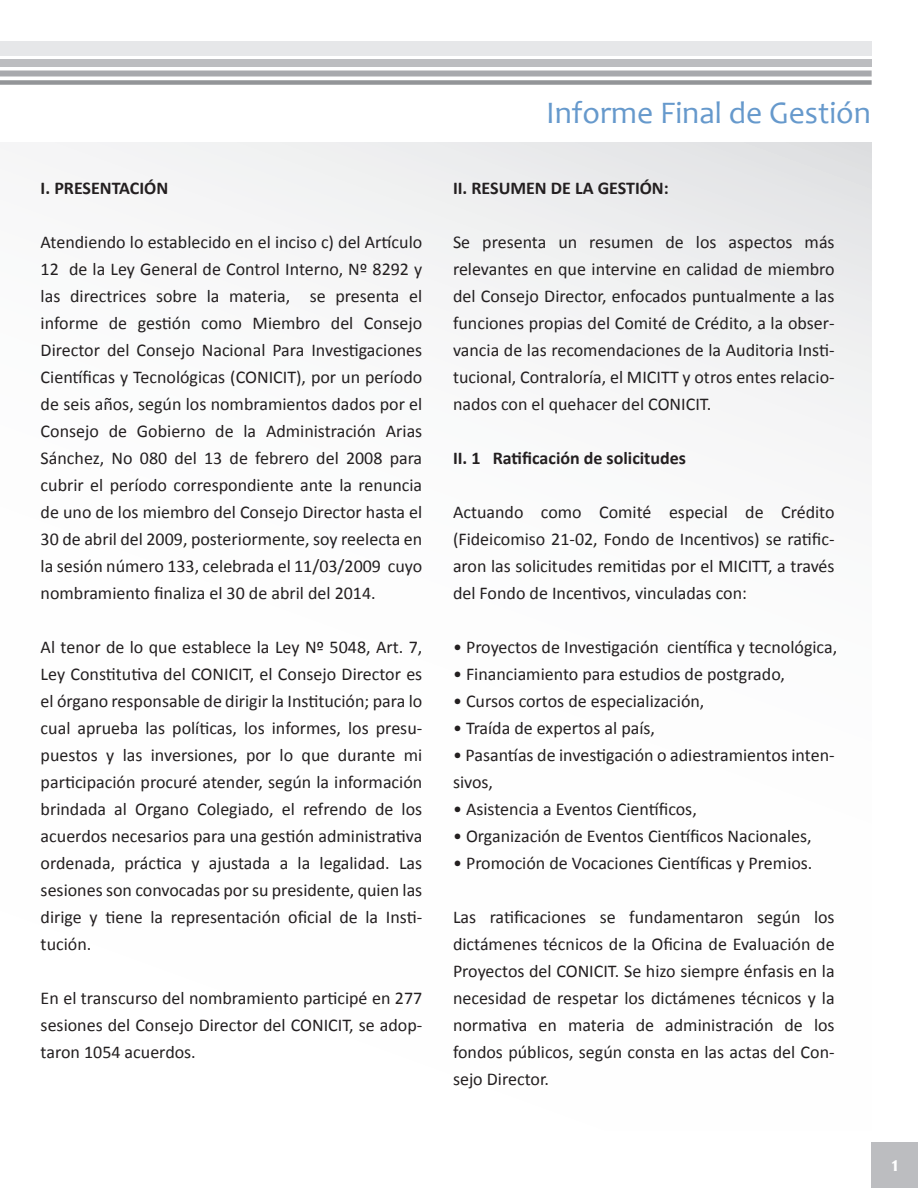
<style>
.page{position:relative;width:918px;height:1188px;background:#fff}
.page>*{position:absolute;margin:0;border:0;box-sizing:border-box;transform-origin:0 0}
.t1{font:31.5px "Candara";color:#69c}
.t2{font:700 21px "Candara";color:#fff}
.t3{font:18px/27px "Calibri";color:#231f20;text-align:justify}
.t4{font:700 18px "Calibri";color:#231f20}
</style>
<div class="page">
<div style="left:872px;top:1142px;width:46px;height:46px;background:#bcbdc0"></div>
<div style="left:0;top:42px;width:872px;height:14px;background:#e6e7e9"></div>
<div style="left:0;top:59px;width:872px;height:8px;background:#bcbdc0"></div>
<div style="left:0;top:70px;width:872px;height:6px;background:#a8a9ad"></div>
<div style="left:0;top:80px;width:872px;height:5px;background:#939598"></div>
<div style="left:0;top:143px;width:872px;height:987px;background:linear-gradient(to bottom,#f2f3f4,#fff)"></div>
<p class="t4" style="left:41px;top:176px;width:129px">I. PRESENTACIÓN</p>
<p class="t3" style="left:41px;top:229px;width:383px">Atendiendo lo establecido en el inciso c) del Artículo 12 de la Ley General de Control Interno, Nº 8292 y las directrices sobre la materia, se presenta el informe de gestión como Miembro del Consejo Director del Consejo Nacional Para Investigaciones Científicas y Tecnológicas (CONICIT), por un período de seis años, según los nombramientos dados por el Consejo de Gobierno de la Administración Arias Sánchez, No 080 del 13 de febrero del 2008 para cubrir el período correspondiente ante la renuncia de uno de los miembro del Consejo Director hasta el 30 de abril del 2009, posteriormente, soy reelecta en la sesión número 133, celebrada el 11/03/2009 cuyo nombramiento finaliza el 30 de abril del 2014.</p>
<p class="t3" style="left:41px;top:634px;width:383px">Al tenor de lo que establece la Ley Nº 5048, Art. 7, Ley Constitutiva del CONICIT, el Consejo Director es el órgano responsable de dirigir la Institución; para lo cual aprueba las políticas, los informes, los presu&shy;puestos y las inversiones, por lo que durante mi participación procuré atender, según la información brindada al Organo Colegiado, el refrendo de los acuerdos necesarios para una gestión administrativa ordenada, práctica y ajustada a la legalidad. Las sesiones son convocadas por su presidente, quien las dirige y tiene la representación oficial de la Insti&shy;tución.</p>
<p class="t3" style="left:41px;top:985px;width:383px">En el transcurso del nombramiento participé en 277 sesiones del Consejo Director del CONICIT, se adop&shy;taron 1054 acuerdos.</p>
<h1 class="t1" style="left:546px;top:93px;width:326px">Informe Final de Gestión</h1>
<p class="t4" style="left:453px;top:176px;width:217px">II. RESUMEN DE LA GESTIÓN:</p>
<p class="t3" style="left:453px;top:229px;width:383px">Se presenta un resumen de los aspectos más relevantes en que intervine en calidad de miembro del Consejo Director, enfocados puntualmente a las funciones propias del Comité de Crédito, a la obser&shy;vancia de las recomendaciones de la Auditoria Insti&shy;tucional, Contraloría, el MICITT y otros entes relacio&shy;nados con el quehacer del CONICIT.</p>
<p class="t4" style="left:453px;top:446px;width:235px">II. 1 Ratificación de solicitudes</p>
<p class="t3" style="left:453px;top:499px;width:383px">Actuando como Comité especial de Crédito (Fideicomiso 21-02, Fondo de Incentivos) se ratific&shy;aron las solicitudes remitidas por el MICITT, a través del Fondo de Incentivos, vinculadas con:</p>
<p class="t3" style="left:453px;top:634px;width:386px">• Proyectos de Investigación científica y tecnológica,</p>
<p class="t3" style="left:453px;top:661px;width:334px">• Financiamiento para estudios de postgrado,</p>
<p class="t3" style="left:453px;top:688px;width:253px">• Cursos cortos de especialización,</p>
<p class="t3" style="left:453px;top:715px;width:204px">• Traída de expertos al país,</p>
<p class="t3" style="left:453px;top:742px;width:383px">• Pasantías de investigación o adiestramientos inten&shy;sivos,</p>
<p class="t3" style="left:453px;top:796px;width:245px">• Asistencia a Eventos Científicos,</p>
<p class="t3" style="left:453px;top:823px;width:360px">• Organización de Eventos Científicos Nacionales,</p>
<p class="t3" style="left:453px;top:850px;width:361px">• Promoción de Vocaciones Científicas y Premios.</p>
<p class="t3" style="left:453px;top:904px;width:383px">Las ratificaciones se fundamentaron según los dictámenes técnicos de la Oficina de Evaluación de Proyectos del CONICIT. Se hizo siempre énfasis en la necesidad de respetar los dictámenes técnicos y la normativa en materia de administración de los fondos públicos, según consta en las actas del Con&shy;sejo Director.</p>
<p class="t2" style="left:891px;top:1151px;width:9px">1</p>
</div>
